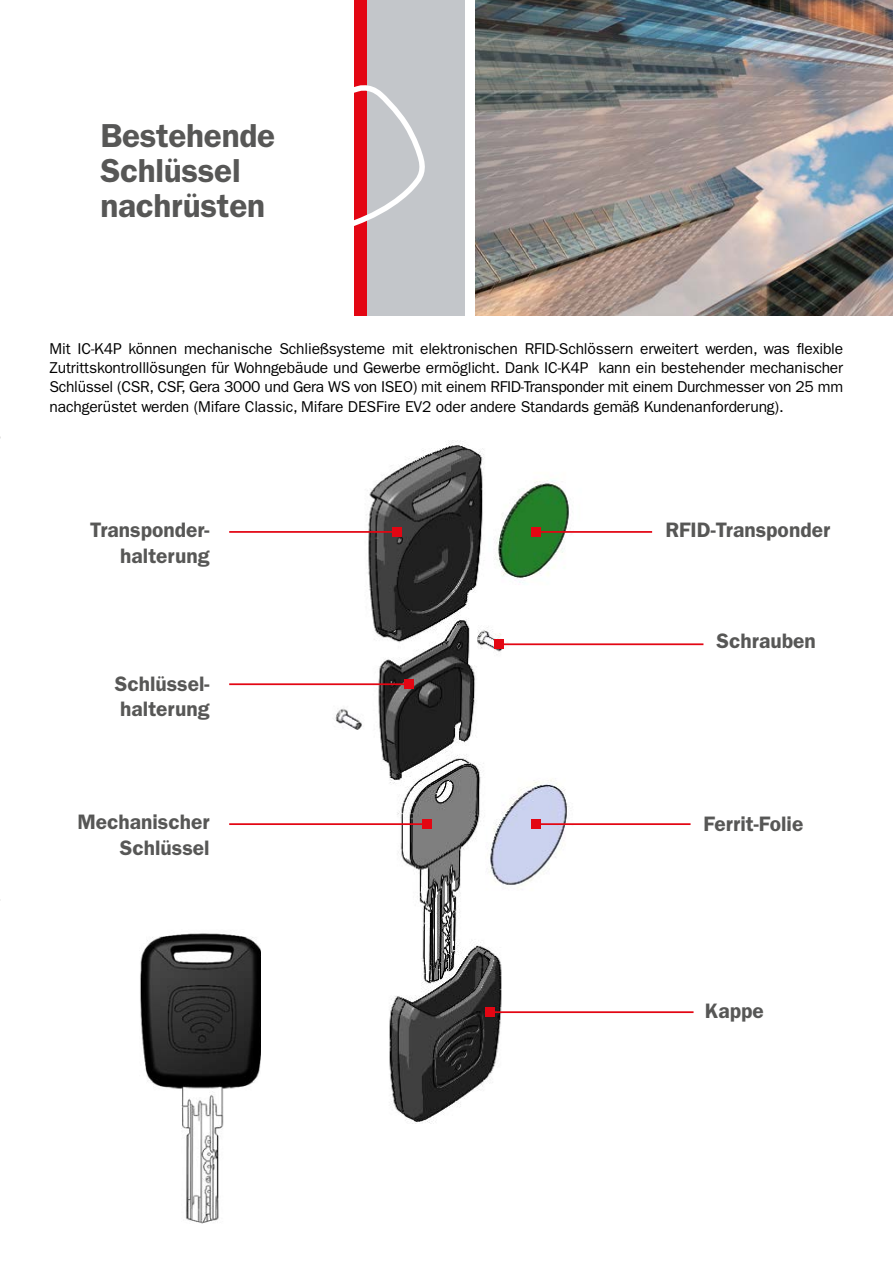
<style>
.page{position:relative;width:893px;height:1280px;background:#fff}
.page>*{position:absolute;margin:0;border:0;box-sizing:border-box;transform-origin:0 0}
.t1{font:600 33.43px/35px "ITC Franklin Gothic Std";letter-spacing:-.01em;color:#575756}
.t2{font:600 21px/25.2px "ITC Franklin Gothic Std";color:#575756;text-align:right}
.t3{font:15.75px/19.2px "ITC Franklin Gothic Std";letter-spacing:-.01em;color:#000;text-align:justify}
</style>
<div class="page">
<div style="left:366px;top:0;width:99px;height:316px;background:#c3c6ca"></div>
<img style="left:475px;top:0;width:418px;height:315px">
<div style="left:354px;top:0;width:13px;height:316px;background:#e30613"></div>
<svg style="left:354px;top:85px;width:71px;height:141px"></svg>
<img style="left:140px;top:933px;width:121px;height:291px">
<img style="left:262px;top:440px;width:364px;height:684px">
<hr style="left:535px;top:531px;width:117px;height:2px;background:#e30613">
<hr style="left:536px;top:823px;width:155px;height:2px;background:#e30613">
<hr style="left:489px;top:1011px;width:204px;height:2px;background:#e30613">
<hr style="left:497px;top:643px;width:206px;height:2px;background:#e30613">
<hr style="left:229px;top:531px;width:165px;height:2px;background:#e30613">
<hr style="left:229px;top:823px;width:195px;height:2px;background:#e30613">
<hr style="left:229px;top:683px;width:176px;height:2px;background:#e30613">
<div style="left:532px;top:527px;width:9px;height:9px;background:#e30613"></div>
<div style="left:532px;top:819px;width:9px;height:10px;background:#e30613"></div>
<div style="left:485px;top:1007px;width:9px;height:10px;background:#e30613"></div>
<div style="left:495px;top:640px;width:9px;height:9px;background:#e30613"></div>
<div style="left:404px;top:680px;width:9px;height:9px;background:#e30613"></div>
<div style="left:422px;top:819px;width:9px;height:10px;background:#e30613"></div>
<div style="left:392px;top:527px;width:9px;height:9px;background:#e30613"></div>
<h1 class="t1" style="left:100px;top:118px;width:176px">Bestehende<br>Schlüssel nachrüsten</h1>
<p class="t3" style="left:50px;top:339px;width:795px">Mit IC-K4P können mechanische Schließsysteme mit elektronischen RFID-Schlössern erweitert werden, was flexible Zutrittskontrolllösungen für Wohngebäude und Gewerbe ermöglicht. Dank IC-K4P kann ein bestehender mechanischer Schlüssel (CSR, CSF, Gera 3000 und Gera WS von ISEO) mit einem RFID-Transponder mit einem Durchmesser von 25 mm nachgerüstet werden (Mifare Classic, Mifare DESFire EV2 oder andere Standards gemäß Kundenanforderung).</p>
<h2 class="t2" style="left:90px;top:518px;width:121px">Transponder&shy;halterung</h2>
<h2 class="t2" style="left:115px;top:671px;width:96px;text-align:left">Schlüssel&shy;halterung</h2>
<h2 class="t2" style="left:665px;top:518px;width:166px">RFID-Transponder</h2>
<h2 class="t2" style="left:717px;top:629px;width:101px">Schrauben</h2>
<h2 class="t2" style="left:77px;top:810px;width:134px">Mechanischer</h2>
<h2 class="t2" style="left:703px;top:811px;width:101px">Ferrit-Folie</h2>
<h2 class="t2" style="left:120px;top:835px;width:91px">Schlüssel</h2>
<h2 class="t2" style="left:705px;top:998px;width:60px">Kappe</h2>
</div>
